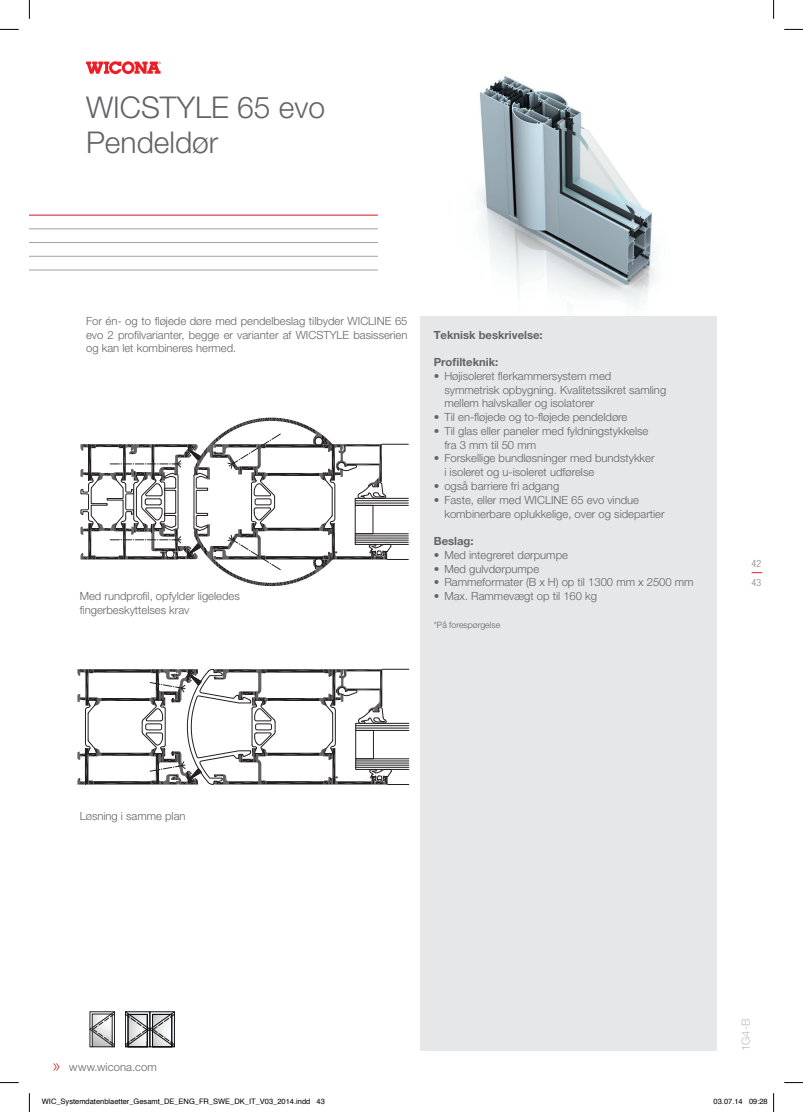
<style>
.page{position:relative;width:803px;height:1112px;background:#fff}
.page>*{position:absolute;margin:0;border:0;box-sizing:border-box;transform-origin:0 0}
.t1{font:300 30px/35px "Helvetica Neue LT Pro";color:#636366}
.t2{font:300 11.25px/13.8px "Helvetica Neue LT Pro";color:#636366}
.t3{font:700 11.25px "Helvetica Neue LT Pro";color:#636366}
.t4{font:300 11.25px "Helvetica Neue LT Pro";color:#bebfc2}
.t5{font:300 condensed 10px/19px "Helvetica Neue LT Pro";color:#808285}
.t6{font:300 8.75px "Helvetica Neue LT Pro";color:#636366}
.t7{font:7.5px "Helvetica";color:#000}
</style>
<div class="page">
<svg style="left:86px;top:61px;width:75px;height:13px"></svg>
<hr style="left:29px;top:215px;width:349px;height:1px;background:#d7171f">
<hr style="left:29px;top:228px;width:349px;height:1px;background:#a1a1a5">
<hr style="left:29px;top:242px;width:349px;height:1px;background:#a1a1a5">
<hr style="left:29px;top:256px;width:349px;height:1px;background:#a1a1a5">
<hr style="left:29px;top:269px;width:349px;height:1px;background:#a1a1a5">
<img style="left:478px;top:76px;width:178px;height:229px">
<div style="left:420px;top:316px;width:297px;height:734px;background:#e6e7e9"></div>
<svg style="left:81px;top:417px;width:327px;height:169px"></svg>
<svg style="left:78px;top:669px;width:331px;height:116px"></svg>
<svg style="left:90px;top:1011px;width:25px;height:35px"></svg>
<svg style="left:125px;top:1011px;width:50px;height:35px"></svg>
<svg style="left:53px;top:1063px;width:7px;height:7px"></svg>
<svg style="left:0;top:29px;width:19px;height:1px"></svg>
<svg style="left:784px;top:29px;width:19px;height:1px"></svg>
<svg style="left:0;top:1082px;width:19px;height:1px"></svg>
<svg style="left:784px;top:1082px;width:19px;height:1px"></svg>
<svg style="left:29px;top:0;width:1px;height:19px"></svg>
<svg style="left:29px;top:1093px;width:1px;height:18px"></svg>
<svg style="left:773px;top:0;width:1px;height:19px"></svg>
<svg style="left:773px;top:1093px;width:1px;height:18px"></svg>
<h1 class="t1" style="left:86px;top:89px;width:240px">WICSTYLE 65 evo<br>Pendeldør</h1>
<p class="t2" style="left:86px;top:314px;width:323px;text-align:justify">For én- og to fløjede døre med pendelbeslag tilbyder WICLINE 65 evo 2 profilvarianter, begge er varianter af WICSTYLE basisserien og kan let kombineres hermed.</p>
<p class="t2" style="left:80px;top:589px;width:162px">Med rundprofil, opfylder ligeledes fingerbeskyttelses krav</p>
<p class="t3" style="left:434px;top:327px;width:110px">Teknisk beskrivelse:</p>
<p class="t3" style="left:434px;top:355px;width:66px">Profilteknik:</p>
<p class="t2" style="left:444px;top:369px;width:223px;text-indent:-11px">• Højisoleret flerkammersystem med symmetrisk opbygning. Kvalitetssikret samling mellem halvskaller og isolatorer</p>
<p class="t2" style="left:434px;top:410px;width:195px">• Til en-fløjede og to-fløjede pendeldøre</p>
<p class="t2" style="left:444px;top:424px;width:206px;text-indent:-11px">• Til glas eller paneler med fyldningstykkelse fra 3 mm til 50 mm</p>
<p class="t2" style="left:444px;top:451px;width:212px;text-indent:-11px">• Forskellige bundløsninger med bundstykker i isoleret og u-isoleret udførelse</p>
<p class="t2" style="left:434px;top:479px;width:127px">• også barriere fri adgang</p>
<p class="t2" style="left:444px;top:492px;width:222px;text-indent:-11px">• Faste, eller med WICLINE 65 evo vindue kombinerbare oplukkelige, over og sidepartier</p>
<p class="t3" style="left:434px;top:534px;width:41px">Beslag:</p>
<p class="t2" style="left:434px;top:547px;width:136px">• Med integreret dørpumpe</p>
<p class="t2" style="left:434px;top:561px;width:107px">• Med gulvdørpumpe</p>
<p class="t2" style="left:434px;top:575px;width:261px">• Rammeformater (B x H) op til 1300 mm x 2500 mm</p>
<p class="t2" style="left:434px;top:588px;width:165px">• Max. Rammevægt op til 160 kg</p>
<p class="t6" style="left:434px;top:619px;width:68px">*På forespørgelse</p>
<p class="t5" style="left:751px;top:553px;width:11px">42<br>43</p>
<p class="t2" style="left:80px;top:809px;width:107px">Løsning i samme plan</p>
<p class="t2" style="left:69px;top:1059px;width:89px">www.wicona.com</p>
<p class="t4" style="left:739px;top:1050px;width:33px;rotate:-90deg">1G4-B</p>
<p class="t7" style="left:42px;top:1095px;width:285px">WIC_Systemdatenblaetter_Gesamt_DE_ENG_FR_SWE_DK_IT_V03_2014.indd 43</p>
<p class="t7" style="left:713px;top:1095px;width:56px">03.07.14 09:28</p>
</div>
